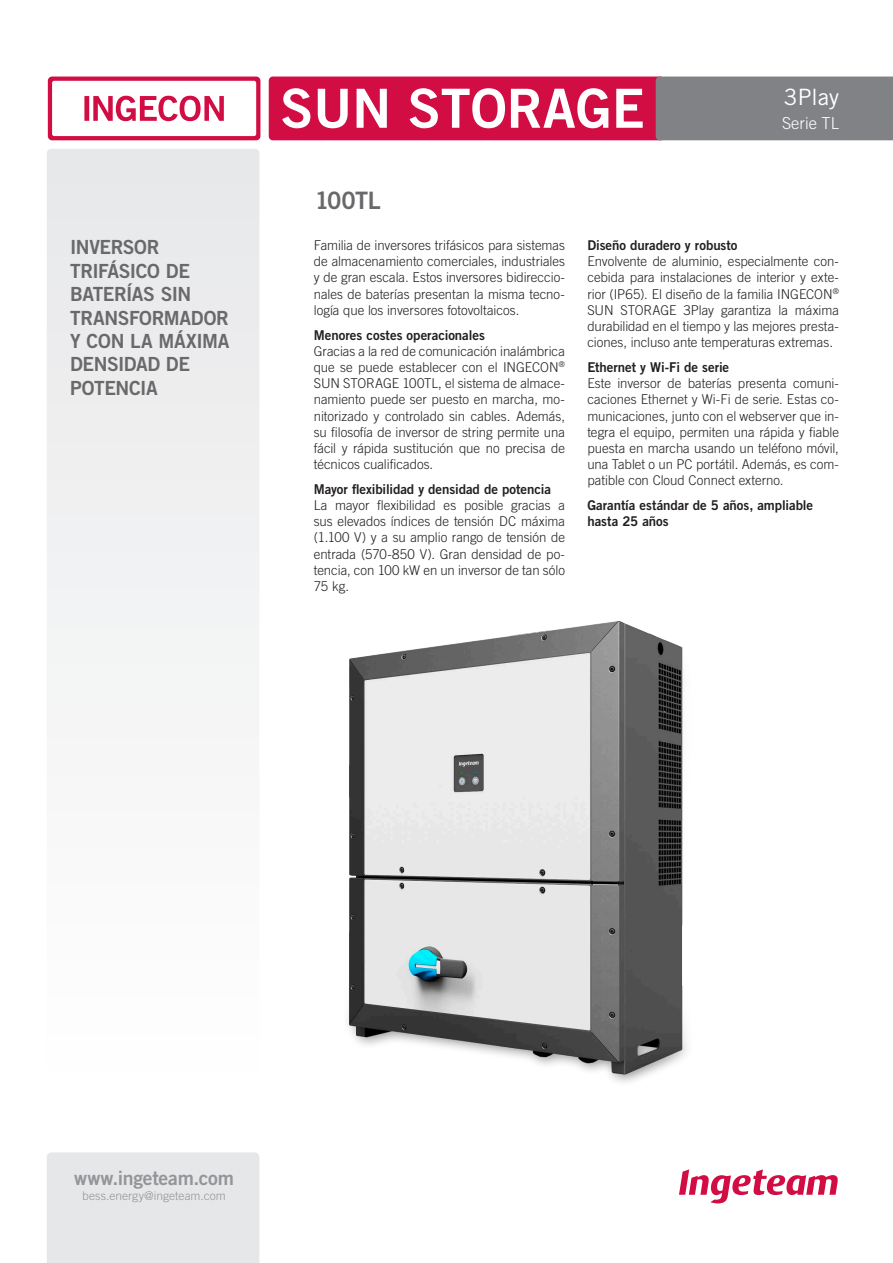
<style>
.page{position:relative;width:893px;height:1263px;background:#fff}
.page>*{position:absolute;margin:0;border:0;box-sizing:border-box;transform-origin:0 0}
.t1{font:54px "Trade Gothic LT Std Bd 2";color:#fff}
.Modelos{font:24px "Trade Gothic LT Std Bd 2";letter-spacing:-.025em;color:#69696c}
.t2{font:22.5px "Trade Gothic LT Std";color:#fff}
.titulo_frase{font:19.5px/23.4px "Trade Gothic LT Std Bd 2";letter-spacing:-.02em;color:#69696c}
.caracteristicas{font:19.5px "Trade Gothic LT Std Bd 2";letter-spacing:-.015em;color:#939598}
.t3{font:300 16.5px "Trade Gothic LT Std";color:#fff}
.TextoGeneral_justifi{font:300 13.5px/16.2px "Trade Gothic LT Std";color:#231f20;text-align:justify}
.TextoGeneral_justifi-2{font:13.5px "Trade Gothic LT Std Bd 2";color:#231f20}
.Nuevo_texto_columnas{font:13.5px/16.2px "Trade Gothic LT Std Bd 2";letter-spacing:-.005em;color:#231f20}
.caracteristicas-2{font:300 12px "Trade Gothic LT Std";color:#939598}
</style>
<div class="page">
<div style="left:47px;top:1152px;width:212px;height:111px;background:#e6e7e9"></div>
<svg style="left:679px;top:1169px;width:159px;height:34px"></svg>
<div style="left:47px;top:149px;width:212px;height:944px;background:#f2f3f4;border-radius:4px"></div>
<svg style="left:48px;top:77px;width:212px;height:63px;background:#d31449"></svg>
<div style="left:52px;top:81px;width:204px;height:55px;background:#fff;border-radius:2px"></div>
<svg style="left:84px;top:96px;width:140px;height:25px"></svg>
<svg style="left:269px;top:77px;width:624px;height:63px;background:#b2395c"></svg>
<img style="left:348px;top:621px;width:339px;height:462px">
<p class="titulo_frase" style="left:70px;top:235px;width:161px">INVERSOR<br>TRIFÁSICO DE<br>BATERÍAS SIN<br>TRANSFORMADOR<br>Y CON LA MÁXIMA<br>DENSIDAD DE<br>POTENCIA</p>
<h1 class="t1" style="left:280px;top:75px;width:366px">SUN STORAGE</h1>
<p class="t2" style="left:784px;top:83px;width:56px">3Play</p>
<p class="t3" style="left:782px;top:113px;width:58px">Serie TL</p>
<p class="Modelos" style="left:315px;top:185px;width:68px">100TL</p>
<p class="TextoGeneral_justifi" style="left:314px;top:237px;width:253px">Familia de inversores trifásicos para sistemas de almacenamiento comerciales, industriales y de gran escala. Estos inversores bidireccio&shy;nales de baterías presentan la misma tecno&shy;logía que los inversores fotovoltaicos.</p>
<p class="TextoGeneral_justifi-2" style="left:314px;top:326px;width:173px">Menores costes operacionales</p>
<p class="TextoGeneral_justifi" style="left:314px;top:343px;width:253px">Gracias a la red de comunicación inalámbrica que se puede establecer con el INGECON<sup>® </sup>SUN STORAGE 100TL, el sistema de almace&shy;namiento puede ser puesto en marcha, mo&shy;nitorizado y controlado sin cables. Además, su filosofía de inversor de string permite una fácil y rápida sustitución que no precisa de técnicos cualificados.</p>
<p class="TextoGeneral_justifi-2" style="left:314px;top:481px;width:239px">Mayor flexibilidad y densidad de potencia</p>
<p class="TextoGeneral_justifi" style="left:314px;top:497px;width:253px">La mayor flexibilidad es posible gracias a sus elevados índices de tensión DC máxima (1.100 V) y a su amplio rango de tensión de entrada (570-850 V). Gran densidad de po&shy;tencia, con 100 kW en un inversor de tan sólo 75 kg.</p>
<p class="TextoGeneral_justifi-2" style="left:587px;top:237px;width:152px">Diseño duradero y robusto</p>
<p class="TextoGeneral_justifi" style="left:587px;top:253px;width:253px">Envolvente de aluminio, especialmente con&shy;cebida para instalaciones de interior y exte&shy;rior (IP65). El diseño de la familia INGECON<sup>® </sup>SUN STORAGE 3Play garantiza la máxima durabilidad en el tiempo y las mejores presta&shy;ciones, incluso ante temperaturas extremas.</p>
<p class="TextoGeneral_justifi-2" style="left:587px;top:359px;width:143px">Ethernet y Wi-Fi de serie</p>
<p class="TextoGeneral_justifi" style="left:587px;top:375px;width:253px">Este inversor de baterías presenta comuni&shy;caciones Ethernet y Wi-Fi de serie. Estas co&shy;municaciones, junto con el webserver que in&shy;tegra el equipo, permiten una rápida y fiable puesta en marcha usando un teléfono móvil, una Tablet o un PC portátil. Además, es com&shy;patible con Cloud Connect externo.</p>
<p class="Nuevo_texto_columnas" style="left:587px;top:497px;width:227px">Garantía estándar de 5 años, ampliable hasta 25 años</p>
<p class="caracteristicas" style="left:74px;top:1166px;width:161px">www.ingeteam.com</p>
<p class="caracteristicas-2" style="left:82px;top:1188px;width:145px">bess.energy@ingeteam.com</p>
</div>
